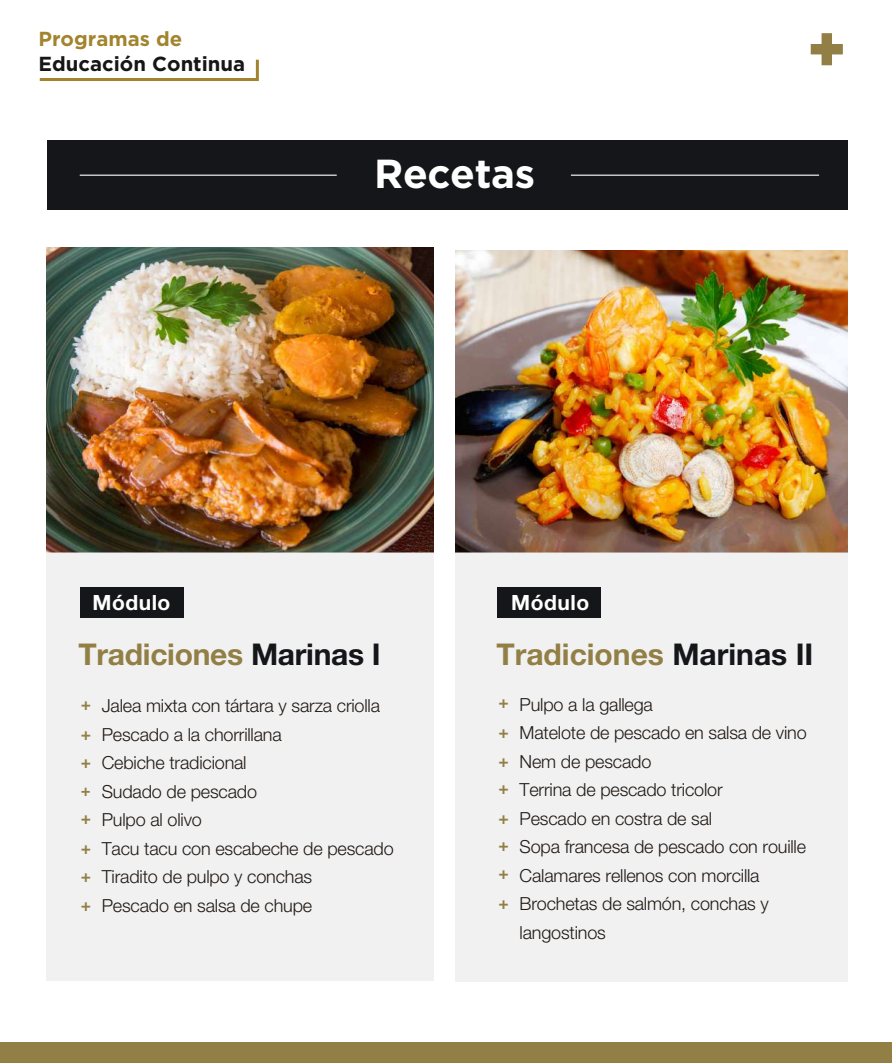
<style>
.page{position:relative;width:892px;height:1063px;background:#fff}
.page>*{position:absolute;margin:0;border:0;box-sizing:border-box;transform-origin:0 0}
.t1{font:700 40.5px "Gotham";letter-spacing:-.01em;color:#fff}
.t2{font:700 30px "Helvetica Neue LT Std";color:#927f45}
.t3{font:700 21px "Helvetica Neue LT Std";letter-spacing:.025em;color:#fff}
.t4{font:700 20.25px "Gotham";color:#161616}
.t5{font:700 20.25px "Gotham";color:#a3842e}
.t6{font:300 18px/28.5px "Helvetica Neue LT Std";letter-spacing:-.01em;color:#201914}
.t7{font:700 17.25px/29.2px "Helvetica Neue LT Std";color:#927f45;text-align:justify}
.t8{font:700 16.5px "Helvetica Neue LT Std";color:#927f45}
.s1{color:#151619}
</style>
<div class="page">
<img style="left:47px;top:247px;width:387px;height:305px">
<img style="left:455px;top:250px;width:392px;height:302px">
<div style="left:47px;top:552px;width:387px;height:429px;background:#f1f1f1"></div>
<div style="left:455px;top:552px;width:392px;height:429px;background:#f1f1f1"></div>
<div style="left:47px;top:140px;width:800px;height:70px;background:#151619"></div>
<div style="left:0;top:1042px;width:892px;height:21px;background:#927f45"></div>
<hr style="left:80px;top:175px;width:257px;height:1px;background:#fff">
<hr style="left:571px;top:175px;width:248px;height:1px;background:#fff">
<svg style="left:811px;top:33px;width:32px;height:32px"></svg>
<svg style="left:39px;top:59px;width:220px;height:22px"></svg>
<div style="left:80px;top:587px;width:104px;height:31px;background:#151619"></div>
<div style="left:497px;top:587px;width:104px;height:31px;background:#151619"></div>
<p class="t5" style="left:39px;top:27px;width:145px">Programas de</p>
<p class="t4" style="left:39px;top:52px;width:208px">Educación Continua</p>
<h1 class="t1" style="left:374px;top:150px;width:162px">Recetas</h1>
<p class="t3" style="left:92px;top:589px;width:80px">Módulo</p>
<p class="t3" style="left:511px;top:589px;width:80px">Módulo</p>
<h2 class="t2" style="left:79px;top:635px;width:304px">Tradiciones <span class="s1">Marinas I</span></h2>
<p class="t6" style="left:102px;top:691px;width:293px">Jalea mixta con tártara y sarza criolla<br>Pescado a la chorrillana<br>Cebiche tradicional<br>Sudado de pescado<br>Pulpo al olivo<br>Tacu tacu con escabeche de pescado<br>Tiradito de pulpo y conchas<br>Pescado en salsa de chupe</p>
<p class="t7" style="left:81px;top:689px;width:12px">+ + +</p>
<p class="t8" style="left:81px;top:780px;width:11px">+</p>
<p class="t7" style="left:81px;top:803px;width:12px">+ + + +</p>
<h2 class="t2" style="left:496px;top:636px;width:319px">Tradiciones <span class="s1">Marinas II</span></h2>
<p class="t7" style="left:498px;top:687px;width:12px">+ + +</p>
<p class="t7" style="left:498px;top:772px;width:12px;line-height:30px">+ +</p>
<p class="t7" style="left:498px;top:830px;width:12px">+ + +</p>
<p class="t6" style="left:520px;top:690px;width:289px">Pulpo a la gallega<br>Matelote de pescado en salsa de vino<br>Nem de pescado<br>Terrina de pescado tricolor<br>Pescado en costra de sal<br>Sopa francesa de pescado con rouille<br>Calamares rellenos con morcilla<br>Brochetas de salmón, conchas y langostinos</p>
</div>
